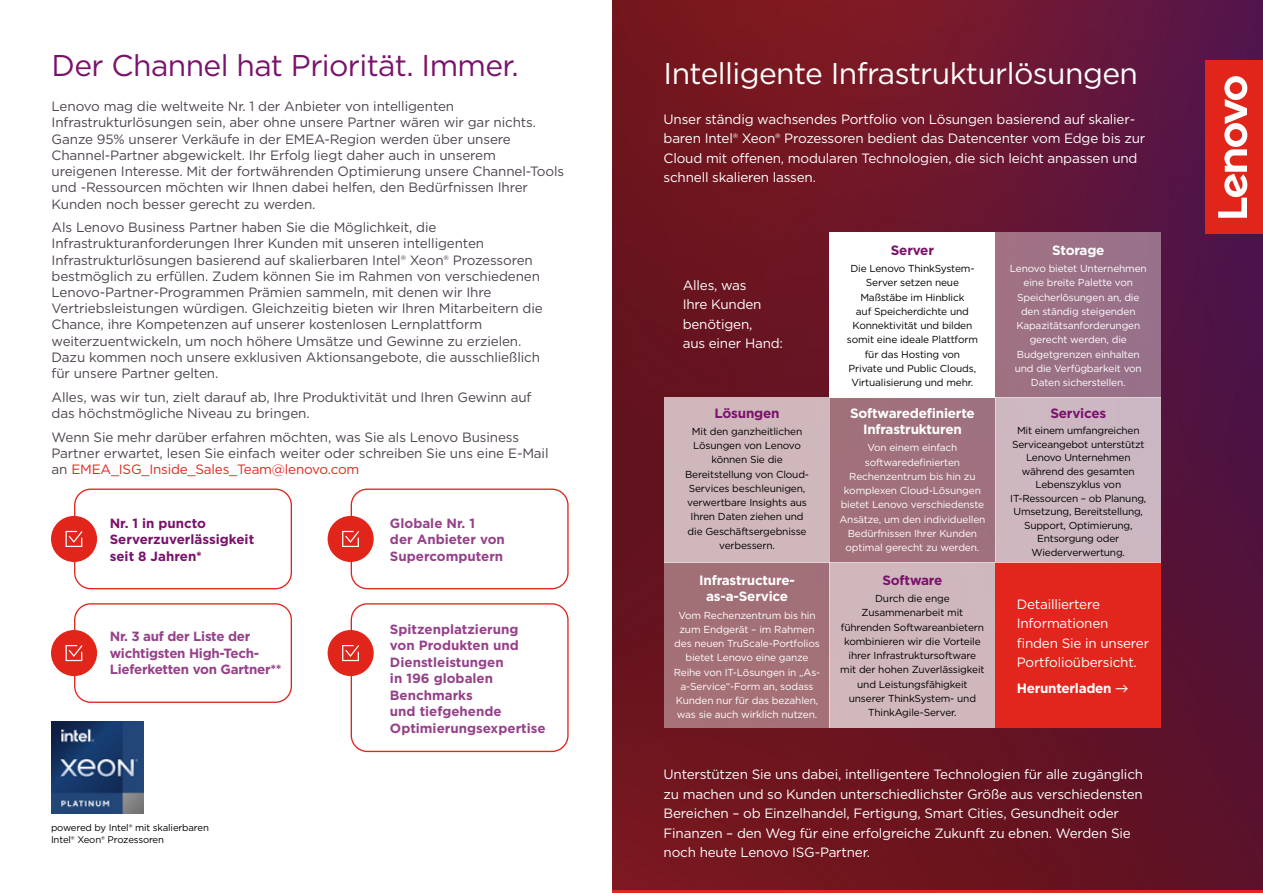
<style>
.page{position:relative;width:1263px;height:893px;background:#fff}
.page>*{position:absolute;margin:0;border:0;box-sizing:border-box;transform-origin:0 0}
.t1{font:30px "Gotham";letter-spacing:-.02em;color:#fff}
.t2{font:30px "Gotham";letter-spacing:-.02em;color:#7a126b}
.t3{font:13.5px/16.2px "Gotham";letter-spacing:-.01em;color:#4e444e}
.t4{font:13.5px/19.5px "Gotham";letter-spacing:-.015em;color:#fff}
.t5{font:700 13.5px/16.5px "Gotham";letter-spacing:-.015em;color:#fff;text-align:center}
.t6{font:700 13.5px "Gotham";letter-spacing:-.015em;color:#7a126b}
.t7{font:700 13.35px/16.5px "Gotham";color:#954189}
.t8{font:700 13.35px/16.5px "Gotham";letter-spacing:-.02em;color:#954189}
.t9{font:700 13.35px/16.5px "Gotham";color:#7a126b}
.t10{font:10.2px/14.2px "Gotham";letter-spacing:-.015em;color:#000;text-align:center}
.t11{font:10.2px/14.2px "Gotham";letter-spacing:-.015em;color:#fff;text-align:center}
.t12{font:9.6px/12px "Gotham";letter-spacing:-.015em;color:#000}
.s1{color:#e2261d}
.s2{font-family:"Lato";font-weight:400}
</style>
<div class="page">
<img style="left:612px;top:0;width:651px;height:890px">
<div style="left:830px;top:397px;width:166px;height:166px;background:#a0707d"></div>
<div style="left:74px;top:488px;width:218px;height:101px;border:1px solid #e1251b;border-radius:16px"></div>
<div style="left:74px;top:603px;width:218px;height:100px;border:1px solid #e1251b;border-radius:16px"></div>
<div style="left:351px;top:488px;width:218px;height:101px;border:1px solid #e1251b;border-radius:16px"></div>
<div style="left:351px;top:603px;width:218px;height:149px;border:1px solid #e1251b;border-radius:16px"></div>
<div style="left:51px;top:516px;width:46px;height:46px;background:#e1251b;border-radius:50%"></div>
<svg style="left:66px;top:531px;width:17px;height:16px"></svg>
<div style="left:51px;top:630px;width:46px;height:46px;background:#e1251b;border-radius:50%"></div>
<svg style="left:66px;top:645px;width:17px;height:16px"></svg>
<div style="left:328px;top:516px;width:46px;height:46px;background:#e1251b;border-radius:50%"></div>
<svg style="left:342px;top:531px;width:17px;height:16px"></svg>
<div style="left:328px;top:630px;width:46px;height:46px;background:#e1251b;border-radius:50%"></div>
<svg style="left:342px;top:645px;width:17px;height:16px"></svg>
<div style="left:996px;top:563px;width:165px;height:165px;background:#e2261d"></div>
<div style="left:996px;top:232px;width:165px;height:165px;background:#9b7187"></div>
<div style="left:664px;top:563px;width:166px;height:165px;background:#a37077"></div>
<div style="left:830px;top:232px;width:165px;height:165px;background:#fff"></div>
<div style="left:664px;top:397px;width:166px;height:166px;background:#d0b7bb"></div>
<div style="left:830px;top:563px;width:165px;height:165px;background:#d0b7bc"></div>
<div style="left:996px;top:397px;width:165px;height:166px;background:#cdb7c1"></div>
<img style="left:51px;top:721px;width:92px;height:92px">
<div style="left:1205px;top:61px;width:58px;height:173px;background:#e1251b"></div>
<svg style="left:1218px;top:76px;width:29px;height:142px"></svg>
<h1 class="t2" style="left:52px;top:46px;width:469px">Der Channel hat Priorität. Immer.</h1>
<p class="t3" style="left:52px;top:98px;width:514px">Lenovo mag die weltweite Nr. 1 der Anbieter von intelligenten Infrastrukturlösungen sein, aber ohne unsere Partner wären wir gar nichts.<br>Ganze 95% unserer Verkäufe in der EMEA-Region werden über unsere Channel-Partner abgewickelt. Ihr Erfolg liegt daher auch in unserem ureigenen Interesse. Mit der fortwährenden Optimierung unsere Channel-Tools und -Ressourcen möchten wir Ihnen dabei helfen, den Bedürfnissen Ihrer Kunden noch besser gerecht zu werden.</p>
<p class="t3" style="left:52px;top:219px;width:493px">Als Lenovo Business Partner haben Sie die Möglichkeit, die Infrastrukturanforderungen Ihrer Kunden mit unseren intelligenten Infrastrukturlösungen basierend auf skalierbaren Intel® Xeon® Prozessoren bestmöglich zu erfüllen. Zudem können Sie im Rahmen von verschiedenen Lenovo-Partner-Programmen Prämien sammeln, mit denen wir Ihre Vertriebsleistungen würdigen. Gleichzeitig bieten wir Ihren Mitarbeitern die Chance, ihre Kompetenzen auf unserer kostenlosen Lernplattform weiterzuentwickeln, um noch höhere Umsätze und Gewinne zu erzielen.<br>Dazu kommen noch unsere exklusiven Aktionsangebote, die ausschließlich für unsere Partner gelten.</p>
<p class="t3" style="left:52px;top:389px;width:481px">Alles, was wir tun, zielt darauf ab, Ihre Produktivität und Ihren Gewinn auf das höchstmögliche Niveau zu bringen.</p>
<p class="t3" style="left:52px;top:428px;width:498px">Wenn Sie mehr darüber erfahren möchten, was Sie als Lenovo Business<br>Partner erwartet, lesen Sie einfach weiter oder schreiben Sie uns eine E-Mail an <span class="s1">EMEA_ISG_Inside_Sales_Team@lenovo.com</span></p>
<p class="t9" style="left:110px;top:515px;width:146px">Nr. 1 in puncto<br>Serverzuverlässigkeit seit 8 Jahren*</p>
<p class="t8" style="left:110px;top:628px;width:173px">Nr. 3 auf der Liste der wichtigsten High-Tech-<br>Lieferketten von Gartner**</p>
<p class="t12" style="left:51px;top:821px;width:159px">powered by Intel® mit skalierbaren<br>Intel® Xeon® Prozessoren</p>
<p class="t7" style="left:390px;top:515px;width:116px">Globale Nr. 1<br>der Anbieter von<br>Supercomputern</p>
<p class="t7" style="left:390px;top:621px;width:157px">Spitzenplatzierung von Produkten und<br>Dienstleistungen<br>in 196 globalen<br>Benchmarks<br>und tiefgehende<br>Optimierungsexpertise</p>
<h1 class="t1" style="left:664px;top:54px;width:476px">Intelligente Infrastrukturlösungen</h1>
<p class="t4" style="left:664px;top:109px;width:483px">Unser ständig wachsendes Portfolio von Lösungen basierend auf skalier&shy;baren Intel® Xeon® Prozessoren bedient das Datencenter vom Edge bis zur Cloud mit offenen, modularen Technologien, die sich leicht anpassen und schnell skalieren lassen.</p>
<p class="t4" style="left:683px;top:275px;width:102px">Alles, was<br>Ihre Kunden benötigen,<br>aus einer Hand:</p>
<p class="t6" style="left:714px;top:404px;width:67px">Lösungen</p>
<p class="t10" style="left:685px;top:424px;width:125px">Mit den ganzheitlichen<br>Lösungen von Lenovo können Sie die<br>Bereitstellung von Cloud-<br>Services beschleunigen, verwertbare Insights aus<br>Ihren Daten ziehen und die Geschäftsergebnisse verbessern.</p>
<p class="t5" style="left:699px;top:572px;width:97px">Infrastructure&shy;as-a-Service</p>
<p class="t11" style="left:674px;top:608px;width:148px">Vom Rechenzentrum bis hin zum Endgerät – im Rahmen des neuen TruScale-Portfolios bietet Lenovo eine ganze<br>Reihe von IT-Lösungen in „As&shy;a-Service“-Form an, sodass<br>Kunden nur für das bezahlen, was sie auch wirklich nutzen.</p>
<p class="t6" style="left:891px;top:241px;width:45px">Server</p>
<p class="t10" style="left:847px;top:261px;width:133px">Die Lenovo ThinkSystem-<br>Server setzen neue<br>Maßstäbe im Hinblick<br>auf Speicherdichte und<br>Konnektivität und bilden somit eine ideale Plattform für das Hosting von<br>Private und Public Clouds,<br>Virtualisierung und mehr.</p>
<p class="t5" style="left:850px;top:404px;width:126px">Softwaredefinierte<br>Infrastrukturen</p>
<p class="t11" style="left:839px;top:440px;width:148px">Von einem einfach softwaredefinierten<br>Rechenzentrum bis hin zu komplexen Cloud-Lösungen bietet Lenovo verschiedenste<br>Ansätze, um den individuellen<br>Bedürfnissen Ihrer Kunden optimal gerecht zu werden.</p>
<p class="t6" style="left:882px;top:571px;width:62px">Software</p>
<p class="t10" style="left:840px;top:591px;width:146px">Durch die enge<br>Zusammenarbeit mit führenden Softwareanbietern kombinieren wir die Vorteile ihrer Infrastruktursoftware mit der hohen Zuverlässigkeit und Leistungsfähigkeit unserer ThinkSystem- und<br>ThinkAgile-Server.</p>
<p class="t5" style="left:1052px;top:242px;width:54px">Storage</p>
<p class="t11" style="left:1010px;top:261px;width:138px">Lenovo bietet Unternehmen eine breite Palette von<br>Speicherlösungen an, die den ständig steigenden<br>Kapazitätsanforderungen gerecht werden, die<br>Budgetgrenzen einhalten und die Verfügbarkeit von<br>Daten sicherstellen.</p>
<p class="t6" style="left:1050px;top:404px;width:57px">Services</p>
<p class="t10" style="left:1010px;top:423px;width:138px;line-height:13.5px">Mit einem umfangreichen<br>Serviceangebot unterstützt<br>Lenovo Unternehmen während des gesamten<br>Lebenszyklus von<br>IT-Ressourcen – ob Planung,<br>Umsetzung, Bereitstellung,<br>Support, Optimierung,<br>Entsorgung oder<br>Wiederverwertung.</p>
<p class="t4" style="left:1017px;top:594px;width:134px">Detailliertere<br>Informationen finden Sie in unserer<br>Portfolioübersicht.</p>
<p class="t5" style="left:1017px;top:680px;width:113px">Herunterladen <span class="s2">→</span></p>
<p class="t4" style="left:664px;top:764px;width:481px">Unterstützen Sie uns dabei, intelligentere Technologien für alle zugänglich zu machen und so Kunden unterschiedlichster Größe aus verschiedensten Bereichen – ob Einzelhandel, Fertigung, Smart Cities, Gesundheit oder Finanzen – den Weg für eine erfolgreiche Zukunft zu ebnen. Werden Sie noch heute Lenovo ISG-Partner.</p>
</div>
